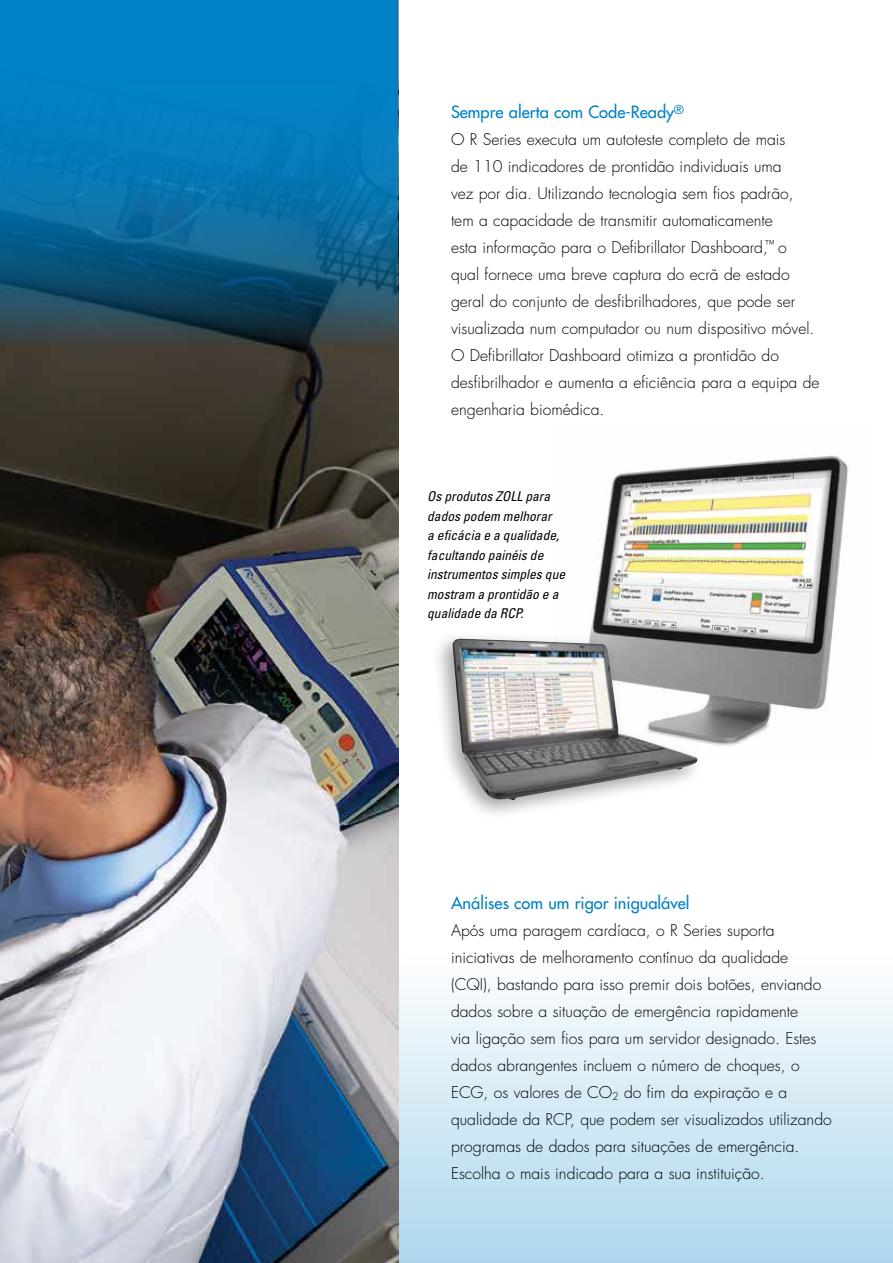
<style>
.page{position:relative;width:893px;height:1263px;background:#fff}
.page>*{position:absolute;margin:0;border:0;box-sizing:border-box;transform-origin:0 0}
.t1{font:16.5px "Futura";color:#0081c6}
.t2{font:300 15.75px/27px "Futura Std";color:#000}
.t3{font:italic condensed 13.5px/19.5px "Univers";color:#000}
</style>
<div class="page">
<div style="left:373px;top:936px;width:520px;height:327px;background:linear-gradient(to bottom,#fff,#add6ed)"></div>
<img style="left:0;top:346px;width:398px;height:917px">
<svg style="left:0;top:0;width:398px;height:346px;background:#0a6ca0"></svg>
<img style="left:591px;top:452px;width:258px;height:294px">
<div style="left:432px;top:630px;width:272px;height:190px;background:#000;opacity:.35"></div>
<img style="left:452px;top:638px;width:245px;height:162px">
<p class="t1" style="left:451px;top:101px;width:234px">Sempre alerta com Code-Ready<sup>®</sup></p>
<p class="t2" style="left:451px;top:126px;width:370px">O R Series executa um autoteste completo de mais<br>de 110 indicadores de prontidão individuais uma<br>vez por dia. Utilizando tecnologia sem fios padrão, tem a capacidade de transmitir automaticamente<br>esta informação para o Defibrillator Dashboard,<sup>™</sup> o<br>qual fornece uma breve captura do ecrã de estado geral do conjunto de desfibrilhadores, que pode ser visualizada num computador ou num dispositivo móvel.<br>O Defibrillator Dashboard otimiza a prontidão do desfibrilhador e aumenta a eficiência para a equipa de engenharia biomédica.</p>
<p class="t3" style="left:427px;top:487px;width:139px">Os produtos ZOLL para dados podem melhorar<br>a eficácia e a qualidade, facultando painéis de instrumentos simples que mostram a prontidão e a qualidade da RCP.</p>
<p class="t1" style="left:451px;top:892px;width:240px">Análises com um rigor inigualável</p>
<p class="t2" style="left:451px;top:917px;width:382px">Após uma paragem cardíaca, o R Series suporta iniciativas de melhoramento contínuo da qualidade (CQI), bastando para isso premir dois botões, enviando dados sobre a situação de emergência rapidamente<br>via ligação sem fios para um servidor designado. Estes dados abrangentes incluem o número de choques, o ECG, os valores de CO<sub>2</sub> do fim da expiração e a qualidade da RCP, que podem ser visualizados utilizando programas de dados para situações de emergência.<br>Escolha o mais indicado para a sua instituição.</p>
</div>
